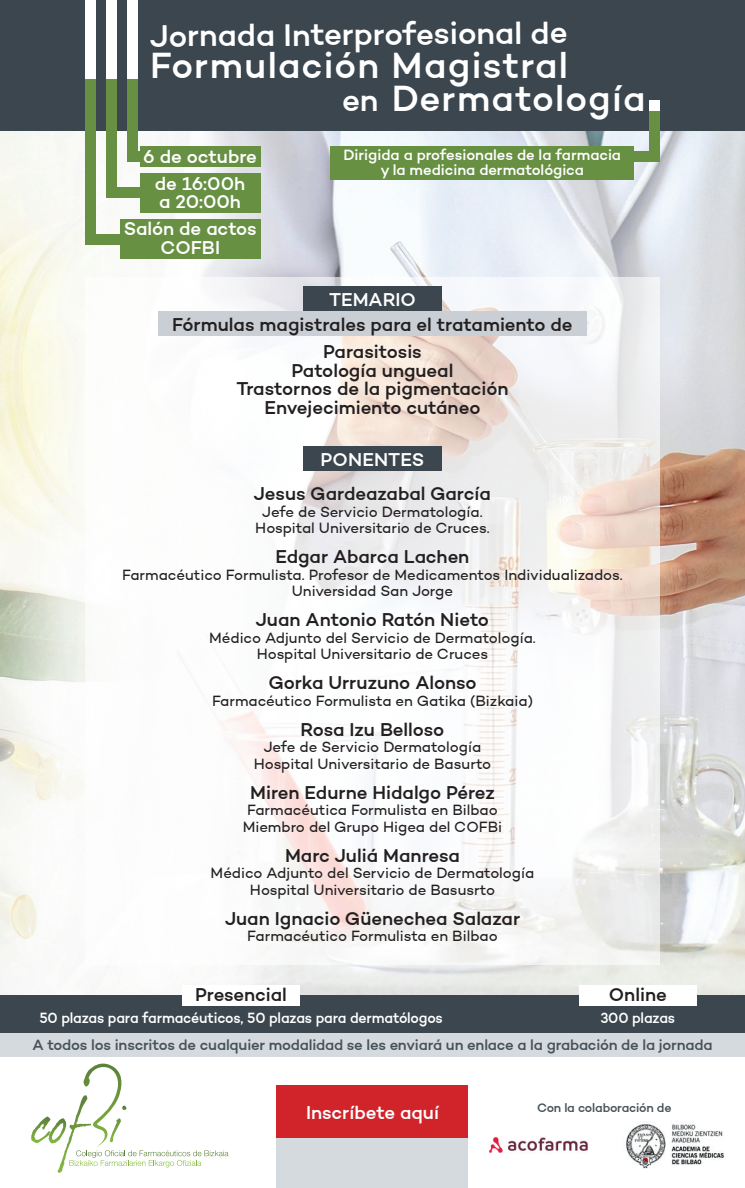
<style>
.page{position:relative;width:745px;height:1188px;background:#fff}
.page>*{position:absolute;margin:0;border:0;box-sizing:border-box;transform-origin:0 0}
.t1{font:500 36.75px "Campton";letter-spacing:.03em;color:#fff}
.t2{font:500 31.5px/65.9px "Campton";letter-spacing:-.015em;color:#fff;text-align:center}
.t3{font:500 18.75px/18.8px "Campton";letter-spacing:-.005em;color:#231f20;text-align:center}
.t4{font:500 18.75px/18.8px "Campton";color:#fff}
.t5{font:15px/16.2px "Campton";letter-spacing:-.005em;color:#231f20;text-align:center}
.t6{font:500 15px "Campton";letter-spacing:-.015em;color:#465259}
.t7{font:500 15px "Campton";letter-spacing:-.01em;color:#fff;scale:.95 1}
.t8{font:500 15px/15px "Campton";letter-spacing:-.01em;color:#fff;text-align:center}
.t9{font:500 12.5px "Campton";letter-spacing:-.015em;color:#465259}
</style>
<div class="page">
<div style="left:0;top:1018px;width:744px;height:37px;background:#d4dade"></div>
<img style="left:0;top:131px;width:744px;height:863px">
<div style="left:0;top:1px;width:744px;height:130px;background:#3b464e"></div>
<div style="left:0;top:994px;width:744px;height:37px;background:#3b464e"></div>
<svg style="left:31px;top:1063px;width:197px;height:109px"></svg>
<div style="left:182px;top:984px;width:117px;height:20px;background:#fff"></div>
<div style="left:578px;top:984px;width:118px;height:20px;background:#fff"></div>
<div style="left:85px;top:77px;width:10px;height:162px;background:#679042"></div>
<div style="left:106px;top:77px;width:10px;height:121px;background:#679042"></div>
<div style="left:127px;top:77px;width:10px;height:85px;background:#679042"></div>
<div style="left:649px;top:103px;width:10px;height:59px;background:#679042"></div>
<div style="left:127px;top:151px;width:25px;height:11px;background:#679042"></div>
<div style="left:633px;top:151px;width:26px;height:11px;background:#679042"></div>
<div style="left:112px;top:188px;width:40px;height:10px;background:#679042"></div>
<div style="left:85px;top:234px;width:41px;height:10px;background:#679042"></div>
<div style="left:140px;top:146px;width:120px;height:21px;background:#679042"></div>
<div style="left:330px;top:146px;width:303px;height:33px;background:#679042"></div>
<div style="left:140px;top:173px;width:120px;height:39px;background:#679042"></div>
<div style="left:120px;top:219px;width:140px;height:39px;background:#679042"></div>
<div style="left:85px;top:0;width:10px;height:78px;background:#fff"></div>
<div style="left:106px;top:0;width:10px;height:78px;background:#fff"></div>
<div style="left:127px;top:0;width:10px;height:78px;background:#fff"></div>
<div style="left:649px;top:101px;width:10px;height:10px;background:#fff"></div>
<img style="left:489px;top:1137px;width:99px;height:16px">
<svg style="left:85px;top:277px;width:574px;height:687px"></svg>
<div style="left:303px;top:286px;width:138px;height:25px;background:#3b464e"></div>
<div style="left:276px;top:1084px;width:192px;height:54px;background:#d1232a"></div>
<div style="left:303px;top:446px;width:138px;height:25px;background:#3b464e"></div>
<div style="left:158px;top:311px;width:428px;height:25px;background:#c9cfd4"></div>
<div style="left:276px;top:1138px;width:192px;height:49px;background:#d4dade"></div>
<img style="left:626px;top:1124px;width:98px;height:43px">
<h2 class="t2" style="left:150px;top:0;width:419px">Jornada Interprofesional de en</h2>
<h1 class="t1" style="left:150px;top:42px;width:419px">Formulación Magistral</h1>
<h1 class="t1" style="left:391px;top:75px;width:255px">Dermatología</h1>
<p class="t4" style="left:143px;top:146px;width:115px">6 de octubre</p>
<p class="t8" style="left:343px;top:147px;width:279px">Dirigida a profesionales de la farmacia y la medicina dermatológica</p>
<p class="t4" style="left:155px;top:173px;width:92px">de 16:00h a 20:00h</p>
<p class="t4" style="left:124px;top:219px;width:134px;text-align:center">Salón de actos<br>COFBI</p>
<p class="t4" style="left:329px;top:290px;width:88px">TEMARIO</p>
<p class="t3" style="left:172px;top:310px;width:401px;line-height:27px">Fórmulas magistrales para el tratamiento de<br>Parasitosis</p>
<p class="t3" style="left:236px;top:360px;width:273px">Patología ungueal<br>Trastornos de la pigmentación<br>Envejecimiento cutáneo</p>
<p class="t4" style="left:320px;top:449px;width:105px">PONENTES</p>
<p class="t3" style="left:254px;top:484px;width:238px">Jesus Gardeazabal García</p>
<p class="t5" style="left:255px;top:503px;width:236px">Jefe de Servicio Dermatología.<br>Hospital Universitario de Cruces.</p>
<p class="t3" style="left:275px;top:547px;width:195px">Edgar Abarca Lachen</p>
<p class="t5" style="left:122px;top:566px;width:502px">Farmacéutico Formulista. Profesor de Medicamentos Individualizados.<br>Universidad San Jorge</p>
<p class="t3" style="left:256px;top:610px;width:234px">Juan Antonio Ratón Nieto</p>
<p class="t5" style="left:209px;top:629px;width:328px">Médico Adjunto del Servicio de Dermatología.<br>Hospital Universitario de Cruces</p>
<p class="t3" style="left:268px;top:673px;width:210px">Gorka Urruzuno Alonso</p>
<p class="t5" style="left:212px;top:692px;width:322px">Farmacéutico Formulista en Gatika (Bizkaia)</p>
<p class="t3" style="left:300px;top:719px;width:145px">Rosa Izu Belloso</p>
<p class="t5" style="left:253px;top:738px;width:239px">Jefe de Servicio Dermatología<br>Hospital Universitario de Basurto</p>
<p class="t3" style="left:250px;top:782px;width:246px">Miren Edurne Hidalgo Pérez</p>
<p class="t5" style="left:243px;top:801px;width:261px;text-align:left">Farmacéutica Formulista en Bilbao<br>Miembro del Grupo Higea del COFBi</p>
<p class="t3" style="left:285px;top:845px;width:176px">Marc Juliá Manresa</p>
<p class="t5" style="left:210px;top:864px;width:325px">Médico Adjunto del Servicio de Dermatología<br>Hospital Universitario de Basusrto</p>
<p class="t3" style="left:225px;top:908px;width:296px">Juan Ignacio Güenechea Salazar</p>
<p class="t5" style="left:247px;top:927px;width:252px">Farmacéutico Formulista en Bilbao</p>
<p class="t3" style="left:195px;top:984px;width:93px">Presencial</p>
<p class="t3" style="left:608px;top:984px;width:60px">Online</p>
<p class="t7" style="left:39px;top:1007px;width:426px">50 plazas para farmacéuticos, 50 plazas para dermatólogos</p>
<p class="t6" style="left:32px;top:1034px;width:681px">A todos los inscritos de cualquier modalidad se les enviará un enlace a la grabación de la jornada</p>
<p class="t7" style="left:600px;top:1007px;width:80px">300 plazas</p>
<p class="t4" style="left:306px;top:1102px;width:134px">Inscríbete aquí</p>
<p class="t9" style="left:536px;top:1098px;width:136px">Con la colaboración de</p>
</div>
